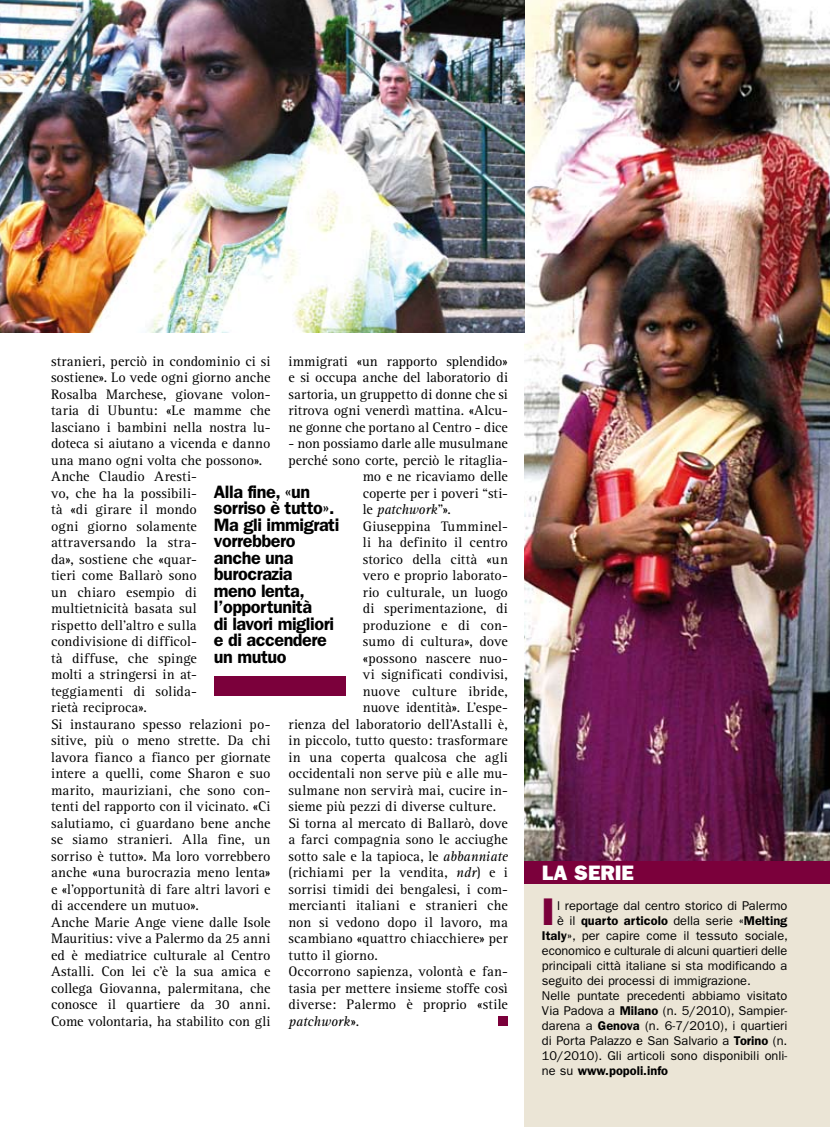
<style>
.page{position:relative;width:830px;height:1127px;background:#fff}
.page>*{position:absolute;margin:0;border:0;box-sizing:border-box;transform-origin:0 0}
.t1{font:38.7px "ITC Franklin Gothic Std Hvy";color:#7b003b}
.t2{font:21px "ITC Franklin Gothic Std Hvy";color:#fff}
.t3{font:600 18px/16.5px "ITC Franklin Gothic Std";letter-spacing:-.025em;color:#000}
.t4{font:14.25px/16.5px "Rotis Serif";letter-spacing:.005em;color:#000}
.t5{font:italic 14.25px "Rotis Serif";letter-spacing:-.01em;color:#000}
.t6{font:12.75px "ITC Franklin Gothic Std";color:#000}
.t7{font:600 12.75px "ITC Franklin Gothic Std";color:#000}
.s1{font-style:normal}
.s2{font-style:italic}
.s3{font-weight:400}
.s4{font-weight:600}
</style>
<div class="page">
<div style="left:524px;top:879px;width:305px;height:248px;background:#ebe5d6"></div>
<div style="left:524px;top:861px;width:305px;height:22px;background:#7b003b"></div>
<div style="left:498px;top:1017px;width:9px;height:9px;background:#7b003b"></div>
<img style="left:524px;top:0;width:305px;height:861px">
<img style="left:0;top:0;width:524px;height:333px">
<div style="left:214px;top:676px;width:131px;height:20px;background:#7b003b"></div>
<p class="t4" style="left:51px;top:353px;width:221px">stranieri, perciò in condominio ci si sostiene». Lo vede ogni giorno anche<br>Rosalba Marchese, giovane volon&shy;taria di Ubuntu: «Le mamme che lasciano i bambini nella nostra lu&shy;doteca si aiutano a vicenda e danno una mano ogni volta che possono».<br>Anche Claudio Aresti-<br>vo, che ha la possibili-<br>tà «di girare il mondo<br>ogni giorno solamente attraversando la stra-<br>da», sostiene che «quar-<br>tieri come Ballarò sono<br>un chiaro esempio di multietnicità basata sul<br>rispetto dell’altro e sulla condivisione di difficol-<br>tà diffuse, che spinge<br>molti a stringersi in at&shy;teggiamenti di solida-<br>rietà reciproca».<br>Si instaurano spesso relazioni po&shy;sitive, più o meno strette. Da chi lavora fianco a fianco per giornate intere a quelli, come Sharon e suo marito, mauriziani, che sono con&shy;tenti del rapporto con il vicinato. «Ci salutiamo, ci guardano bene anche se siamo stranieri. Alla fine, un sorriso è tutto». Ma loro vorrebbero anche «una burocrazia meno lenta» e «l’opportunità di fare altri lavori e di accendere un mutuo».<br>Anche Marie Ange viene dalle Isole<br>Mauritius: vive a Palermo da 25 anni ed è mediatrice culturale al Centro<br>Astalli. Con lei c’è la sua amica e collega Giovanna, palermitana, che conosce il quartiere da 30 anni.<br>Come volontaria, ha stabilito con gli</p>
<p class="t4" style="left:288px;top:353px;width:221px;text-align:justify">immigrati «un rapporto splendido» e si occupa anche del laboratorio di sartoria, un gruppetto di donne che si ritrova ogni venerdì mattina. «Alcu&shy;ne gonne che portano al Centro - dice</p>
<p class="t4" style="left:288px;top:436px;width:221px">- non possiamo darle alle musulmane</p>
<p class="t4" style="left:288px;top:452px;width:221px">perché sono corte, perciò le ritaglia-</p>
<p class="t4" style="left:362px;top:469px;width:146px">mo e ne ricaviamo delle</p>
<p class="t4" style="left:362px;top:485px;width:146px">coperte per i poveri “sti-</p>
<p class="t5" style="left:362px;top:501px;width:90px"><span class="s1">le</span> patchwork<span class="s1">”».</span></p>
<p class="t4" style="left:362px;top:518px;width:146px">Giuseppina Tumminel-</p>
<p class="t4" style="left:362px;top:535px;width:146px">li ha definito il centro</p>
<p class="t4" style="left:362px;top:551px;width:146px">storico della città «un</p>
<p class="t4" style="left:362px;top:568px;width:146px">vero e proprio laborato-</p>
<p class="t4" style="left:362px;top:584px;width:146px">rio culturale, un luogo</p>
<p class="t4" style="left:362px;top:601px;width:146px">di sperimentazione, di</p>
<p class="t4" style="left:362px;top:617px;width:146px">produzione e di con-</p>
<p class="t4" style="left:362px;top:634px;width:146px">sumo di cultura», dove</p>
<p class="t4" style="left:362px;top:650px;width:146px">«possono nascere nuo-</p>
<p class="t4" style="left:362px;top:667px;width:146px">vi significati condivisi,</p>
<p class="t4" style="left:362px;top:683px;width:146px">nuove culture ibride,</p>
<p class="t4" style="left:362px;top:700px;width:146px">nuove identità». L’espe-</p>
<p class="t4" style="left:288px;top:716px;width:221px">rienza del laboratorio dell’Astalli è,</p>
<p class="t4" style="left:288px;top:733px;width:221px">in piccolo, tutto questo: trasformare</p>
<p class="t4" style="left:288px;top:749px;width:221px">in una coperta qualcosa che agli</p>
<p class="t4" style="left:288px;top:766px;width:221px">occidentali non serve più e alle mu-</p>
<p class="t4" style="left:288px;top:782px;width:221px">sulmane non servirà mai, cucire in-</p>
<p class="t4" style="left:288px;top:799px;width:209px">sieme più pezzi di diverse culture.</p>
<p class="t4" style="left:288px;top:815px;width:221px">Si torna al mercato di Ballarò, dove</p>
<p class="t4" style="left:288px;top:832px;width:221px">a farci compagnia sono le acciughe</p>
<p class="t4" style="left:288px;top:848px;width:221px">sotto sale e la tapioca, le <span class="s2">abbanniate</span></p>
<p class="t4" style="left:288px;top:865px;width:221px">(richiami per la vendita, <span class="s2">ndr</span>) e i</p>
<p class="t4" style="left:288px;top:881px;width:221px">sorrisi timidi dei bengalesi, i com-</p>
<p class="t4" style="left:288px;top:898px;width:221px">mercianti italiani e stranieri che</p>
<p class="t4" style="left:288px;top:914px;width:221px">non si vedono dopo il lavoro, ma</p>
<p class="t4" style="left:288px;top:931px;width:221px">scambiano «quattro chiacchiere» per</p>
<p class="t4" style="left:288px;top:947px;width:91px">tutto il giorno.</p>
<p class="t4" style="left:288px;top:964px;width:221px">Occorrono sapienza, volontà e fan-</p>
<p class="t4" style="left:288px;top:980px;width:221px">tasia per mettere insieme stoffe così</p>
<p class="t4" style="left:288px;top:997px;width:221px">diverse: Palermo è proprio «stile</p>
<p class="t5" style="left:288px;top:1013px;width:72px">patchwork<span class="s1">».</span></p>
<p class="t3" style="left:214px;top:483px;width:127px">Alla fine, «un sorriso è tutto».<br>Ma gli immigrati vorrebbero anche una burocrazia meno lenta, l’opportunità<br>di lavori migliori e di accendere un mutuo</p>
<h2 class="t2" style="left:541px;top:860px;width:94px">LA SERIE</h2>
<h1 class="t1" style="left:541px;top:889px;width:14px">I</h1>
<p class="t6" style="left:557px;top:898px;width:232px">l reportage dal centro storico di Palermo</p>
<p class="t7" style="left:557px;top:913px;width:232px"><span class="s3">è il</span> quarto articolo <span class="s3">della serie</span> «Melting</p>
<p class="t6" style="left:541px;top:928px;width:247px"><span class="s4">Italy»</span>, per capire come il tessuto sociale,</p>
<p class="t6" style="left:541px;top:943px;width:247px">economico e culturale di alcuni quartieri delle</p>
<p class="t6" style="left:541px;top:958px;width:247px">principali città italiane si sta modificando a</p>
<p class="t6" style="left:541px;top:973px;width:210px">seguito dei processi di immigrazione.</p>
<p class="t6" style="left:541px;top:988px;width:247px">Nelle puntate precedenti abbiamo visitato</p>
<p class="t6" style="left:541px;top:1003px;width:247px">Via Padova a <span class="s4">Milano</span> (n. 5/2010), Sampier-</p>
<p class="t6" style="left:541px;top:1018px;width:247px">darena a <span class="s4">Genova</span> (n. 6-7/2010), i quartieri</p>
<p class="t6" style="left:541px;top:1033px;width:247px">di Porta Palazzo e San Salvario a <span class="s4">Torino</span> (n.</p>
<p class="t6" style="left:541px;top:1048px;width:247px">10/2010). Gli articoli sono disponibili onli-</p>
<p class="t7" style="left:541px;top:1063px;width:127px"><span class="s3">ne su</span> www.popoli.info</p>
</div>
